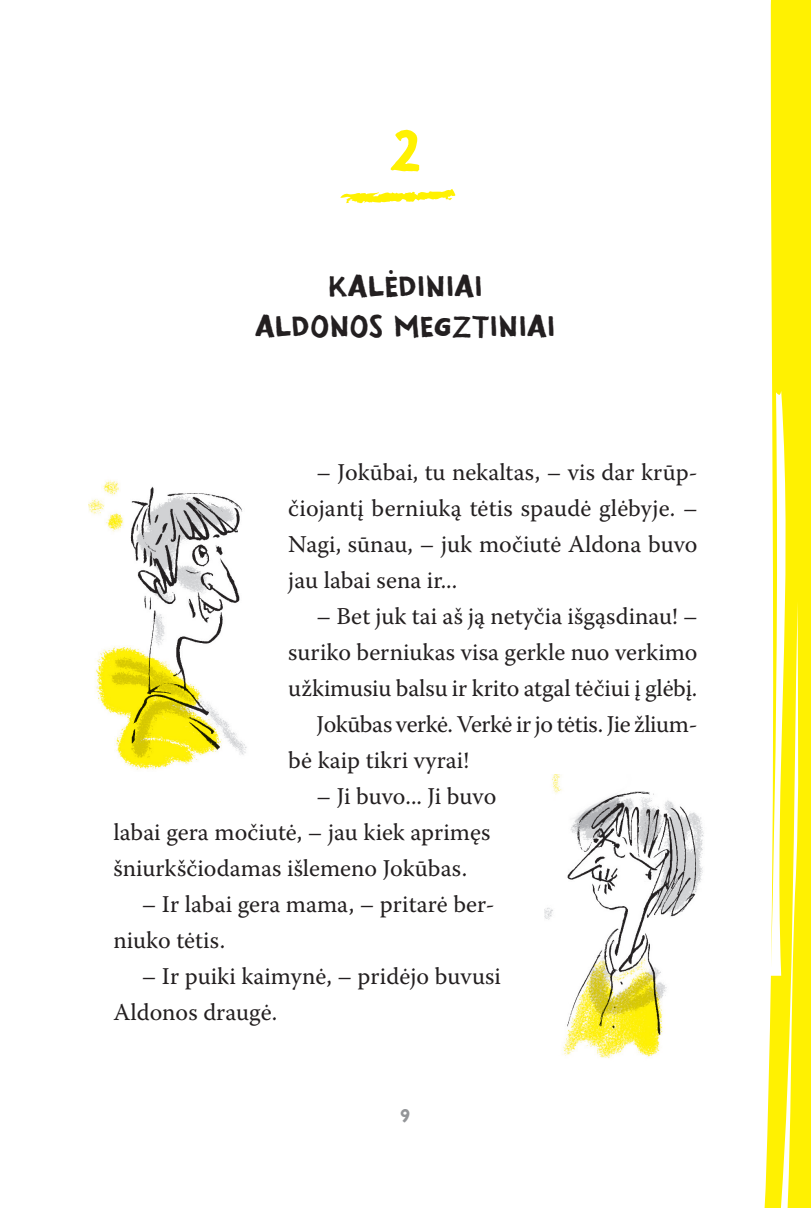
<style>
.page{position:relative;width:811px;height:1208px;background:#fff}
.page>*{position:absolute;margin:0;border:0;box-sizing:border-box;transform-origin:0 0}
.skaicius{font:60px "Handy Sans";color:#fff101}
.pavadinimas{font:32px/40px "Handy Sans";letter-spacing:.005em;color:#231f20;text-align:center}
.tekstas{font:24px/36px "Warnock Pro";color:#231f20;text-align:justify}
.tekstas_kaire{font:24px/36px "Warnock Pro";color:#231f20}
.tekstas-2{font:24px/36px "Warnock Pro";letter-spacing:-.02em;color:#231f20}
.t1{font:22px "Slappy Inline";color:#939598}
</style>
<div class="page">
<img style="left:544px;top:774px;width:160px;height:285px">
<img style="left:88px;top:480px;width:159px;height:290px">
<svg style="left:340px;top:189px;width:115px;height:14px"></svg>
<svg style="left:764px;top:0;width:47px;height:1208px;fill:#fff101"></svg>
<p class="skaicius" style="left:389px;top:113px;width:33px">2</p>
<p class="pavadinimas" style="left:255px;top:266px;width:301px">KALĖDINIAI<br>ALDONOS MEGZTINIAI</p>
<p class="tekstas" style="left:288px;top:453px;width:411px;text-indent:28px">– Jokūbai, tu nekaltas, – vis dar krūp&shy;čiojantį berniuką tėtis spaudė glėbyje. – Nagi, sūnau, – juk močiutė Aldona buvo jau labai sena ir...</p>
<p class="tekstas" style="left:288px;top:597px;width:411px;text-indent:28px">– Bet juk tai aš ją netyčia išgąsdinau! – suriko berniukas visa gerkle nuo verkimo užkimusiu balsu ir krito atgal tėčiui į glėbį.</p>
<p class="tekstas-2" style="left:288px;top:705px;width:411px;text-indent:28px">Jokūbas verkė. Verkė ir jo tėtis. Jie žlium&shy;bė kaip tikri vyrai!</p>
<p class="tekstas_kaire" style="left:113px;top:777px;width:384px;text-indent:203px">– Ji buvo... Ji buvo labai gera močiutė, – jau kiek aprimęs šniurkščiodamas išlemeno Jokūbas.</p>
<p class="tekstas_kaire" style="left:113px;top:885px;width:382px;text-indent:28px">– Ir labai gera mama, – pritarė ber&shy;niuko tėtis.</p>
<p class="tekstas_kaire" style="left:113px;top:957px;width:389px;text-indent:28px">– Ir puiki kaimynė, – pridėjo buvusi<br>Aldonos draugė.</p>
<p class="t1" style="left:400px;top:1101px;width:12px">9</p>
</div>
